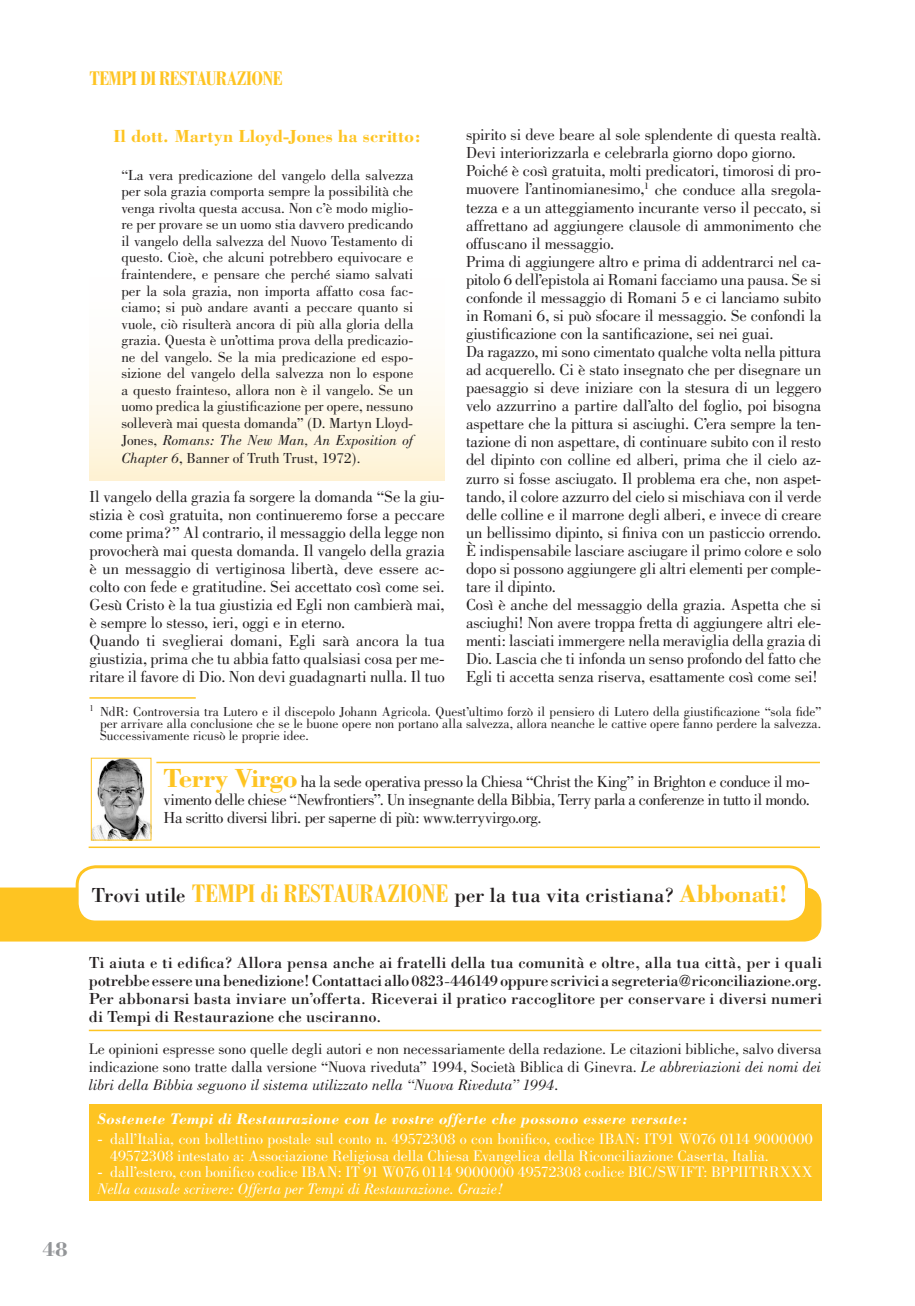
<style>
.page{position:relative;width:915px;height:1306px;background:#fff}
.page>*{position:absolute;margin:0;border:0;box-sizing:border-box;transform-origin:0 0}
.t1{font:21px "Bodoni";letter-spacing:.005em;color:#231f20}
.t2{font:700 condensed 21px "Bodoni";letter-spacing:-.01em;color:#fec422}
.t3{font:700 21px "Bodoni";color:#939598}
.t4{font:700 18px "Bodoni";letter-spacing:.005em;color:#fec422}
.t5{font:16.5px/18px "Bodoni";letter-spacing:-.01em;color:#231f20}
.t6{font:16.5px/18px "Bodoni";color:#231f20;text-align:justify}
.t7{font:15.75px/16.5px "Bodoni";color:#fff}
.t8{font:15.75px/18px "Bodoni";letter-spacing:-.01em;color:#231f20;text-align:justify}
.t9{font:italic 700 15.75px "Bodoni";letter-spacing:.01em;color:#fff}
.t10{font:15px/16.5px "Bodoni";letter-spacing:-.005em;color:#231f20;text-align:justify}
.t11{font:13.5px/12px "Bodoni";letter-spacing:-.005em;color:#231f20;text-align:justify}
.s1{font-weight:700;font-size:27px;color:#fec422}
.s2{font-style:italic}
.s3{font-weight:700;font-stretch:condensed;font-size:27px;color:#fec422}
.s4{font-weight:700;font-size:25.5px;color:#fec422}
.s5{font-family:"Times New Roman"}
</style>
<div class="page">
<svg style="left:89px;top:375px;width:355px;height:105px"></svg>
<hr style="left:89px;top:697px;width:107px;height:1px;background:#fec422">
<hr style="left:89px;top:846px;width:730px;height:2px;background:#fec422">
<hr style="left:156px;top:761px;width:663px;height:2px;background:#fec422">
<img style="left:93px;top:759px;width:56px;height:79px">
<div style="left:91px;top:757px;width:60px;height:83px;border:1px solid #fec422"></div>
<div style="left:0;top:887px;width:821px;height:54px;background:#fec422"></div>
<div style="left:77px;top:866px;width:729px;height:56px;background:#fff;border-radius:19px"></div>
<div style="left:76px;top:865px;width:731px;height:58px;border:3px solid #fec422;border-radius:19px"></div>
<hr style="left:89px;top:1029px;width:732px;height:2px;background:#fec422">
<div style="left:89px;top:1104px;width:732px;height:96px;background:#fec422"></div>
<p class="t2" style="left:89px;top:67px;width:194px">TEMPI DI RESTAURAZIONE</p>
<p class="t5" style="left:466px;top:126px;width:357px">spirito si deve beare al sole splendente di questa realtà.<br>Devi interiorizzarla e celebrarla giorno dopo giorno.<br>Poiché è così gratuita, molti predicatori, timorosi di pro&shy;muovere l’antinomianesimo,<sup>1</sup> che conduce alla sregola&shy;tezza e a un atteggiamento incurante verso il peccato, si affrettano ad aggiungere clausole di ammonimento che offuscano il messaggio.<br>Prima di aggiungere altro e prima di addentrarci nel ca&shy;pitolo 6 dell’epistola ai Romani facciamo una pausa. Se si confonde il messaggio di Romani 5 e ci lanciamo subito in Romani 6, si può sfocare il messaggio. Se confondi la giustificazione con la santificazione, sei nei guai.<br>Da ragazzo, mi sono cimentato qualche volta nella pittura ad acquerello. Ci è stato insegnato che per disegnare un paesaggio si deve iniziare con la stesura di un leggero velo azzurrino a partire dall’alto del foglio, poi bisogna aspettare che la pittura si asciughi. C’era sempre la ten&shy;tazione di non aspettare, di continuare subito con il resto del dipinto con colline ed alberi, prima che il cielo az&shy;zurro si fosse asciugato. Il problema era che, non aspet&shy;tando, il colore azzurro del cielo si mischiava con il verde delle colline e il marrone degli alberi, e invece di creare un bellissimo dipinto, si finiva con un pasticcio orrendo.<br>È indispensabile lasciare asciugare il primo colore e solo dopo si possono aggiungere gli altri elementi per comple&shy;tare il dipinto.<br>Così è anche del messaggio della grazia. Aspetta che si asciughi! Non avere troppa fretta di aggiungere altri ele&shy;menti: lasciati immergere nella meraviglia della grazia di Dio. Lascia che ti infonda un senso profondo del fatto che Egli ti accetta senza riserva, esattamente così come sei!</p>
<p class="t11" style="left:100px;top:705px;width:722px;text-indent:-11px"><sup>1</sup> NdR: Controversia tra Lutero e il discepolo Johann Agricola. Quest’ultimo forzò il pensiero di Lutero della giustificazione “sola fide” per arrivare alla conclusione che se le buone opere non portano alla salvezza, allora neanche le cattive opere fanno perdere la salvezza.<br>Successivamente ricusò le proprie idee.</p>
<p class="t5" style="left:163px;top:773px;width:647px;text-align:justify"><span class="s1">Terry Virgo</span> ha la sede operativa presso la Chiesa “Christ the King” in Brighton e conduce il mo&shy;vimento delle chiese “Newfrontiers”. Un insegnante della Bibbia, Terry parla a conferenze in tutto il mondo.<br>Ha scritto diversi libri. per saperne di più: www.terryvirgo.org.</p>
<p class="t4" style="left:113px;top:125px;width:308px">Il dott. Martyn Lloyd-Jones ha scritto:</p>
<p class="t10" style="left:121px;top:166px;width:293px">“La vera predicazione del vangelo della salvezza per sola grazia comporta sempre la possibilità che venga rivolta questa accusa. Non c’è modo miglio&shy;re per provare se un uomo stia davvero predicando il vangelo della salvezza del Nuovo Testamento di questo. Cioè, che alcuni potrebbero equivocare e fraintendere, e pensare che perché siamo salvati per la sola grazia, non importa affatto cosa fac&shy;ciamo; si può andare avanti a peccare quanto si vuole, ciò risulterà ancora di più alla gloria della grazia. Questa è un’ottima prova della predicazio&shy;ne del vangelo. Se la mia predicazione ed espo&shy;sizione del vangelo della salvezza non lo espone a questo frainteso, allora non è il vangelo. Se un uomo predica la giustificazione per opere, nessuno solleverà mai questa domanda” (D. Martyn Lloyd-Jones, <span class="s2">Romans: The New Man, An Exposition of</span></p>
<p class="t10" style="left:121px;top:449px;width:240px"><span class="s2">Chapter 6</span>, Banner of Truth Trust, 1972).</p>
<p class="t5" style="left:89px;top:487px;width:357px">Il vangelo della grazia fa sorgere la domanda “Se la giu&shy;stizia è così gratuita, non continueremo forse a peccare come prima?” Al contrario, il messaggio della legge non provocherà mai questa domanda. Il vangelo della grazia è un messaggio di vertiginosa libertà, deve essere ac&shy;colto con fede e gratitudine. Sei accettato così come sei.<br>Gesù Cristo è la tua giustizia ed Egli non cambierà mai, è sempre lo stesso, ieri, oggi e in eterno.<br>Quando ti sveglierai domani, Egli sarà ancora la tua giustizia, prima che tu abbia fatto qualsiasi cosa per me&shy;ritare il favore di Dio. Non devi guadagnarti nulla. Il tuo</p>
<p class="t3" style="left:42px;top:1236px;width:27px">48</p>
<p class="t1" style="left:91px;top:882px;width:697px">Trovi utile <span class="s3">TEMPI DI RESTAURAZIONE</span> per la tua vita cristiana? <span class="s4">Abbonati!</span></p>
<p class="t6" style="left:89px;top:952px;width:734px">Ti aiuta e ti edifica? Allora pensa anche ai fratelli della tua comunità e oltre, alla tua città, per i quali potrebbe essere una benedizione! Contattaci allo 0823-446149 oppure scrivici a segreteria@riconciliazione.org.<br>Per abbonarsi basta inviare un’offerta. Riceverai il pratico raccoglitore per conservare i diversi numeri di Tempi di Restaurazione che usciranno.</p>
<p class="t8" style="left:89px;top:1040px;width:733px">Le opinioni espresse sono quelle degli autori e non necessariamente della redazione. Le citazioni bibliche, salvo diversa indicazione sono tratte dalla versione “Nuova riveduta” 1994, Società Biblica di Ginevra. <span class="s2">Le abbreviazioni dei nomi dei libri della Bibbia seguono il sistema utilizzato nella “Nuova Riveduta” 1994.</span></p>
<p class="t9" style="left:97px;top:1108px;width:591px">Sostenete Tempi di Restaurazione con le vostre offerte che possono essere versate:</p>
<p class="t7" style="left:110px;top:1130px;width:704px;text-indent:-13px"><span class="s5">-</span> dall’Italia, con bollettino postale sul conto n. 49572308 o con bonifico, codice IBAN: IT91 W076 0114 9000000<br>49572308 intestato a: Associazione Religiosa della Chiesa Evangelica della Riconciliazione Caserta, Italia.</p>
<p class="t7" style="left:97px;top:1163px;width:716px"><span class="s5">-</span> dall’estero, con bonifico codice IBAN: IT 91 W076 0114 9000000 49572308 codice BIC/SWIFT: BPPIITRRXXX<br><span class="s2">Nella causale scrivere: Offerta per Tempi di Restaurazione. Grazie!</span></p>
</div>
